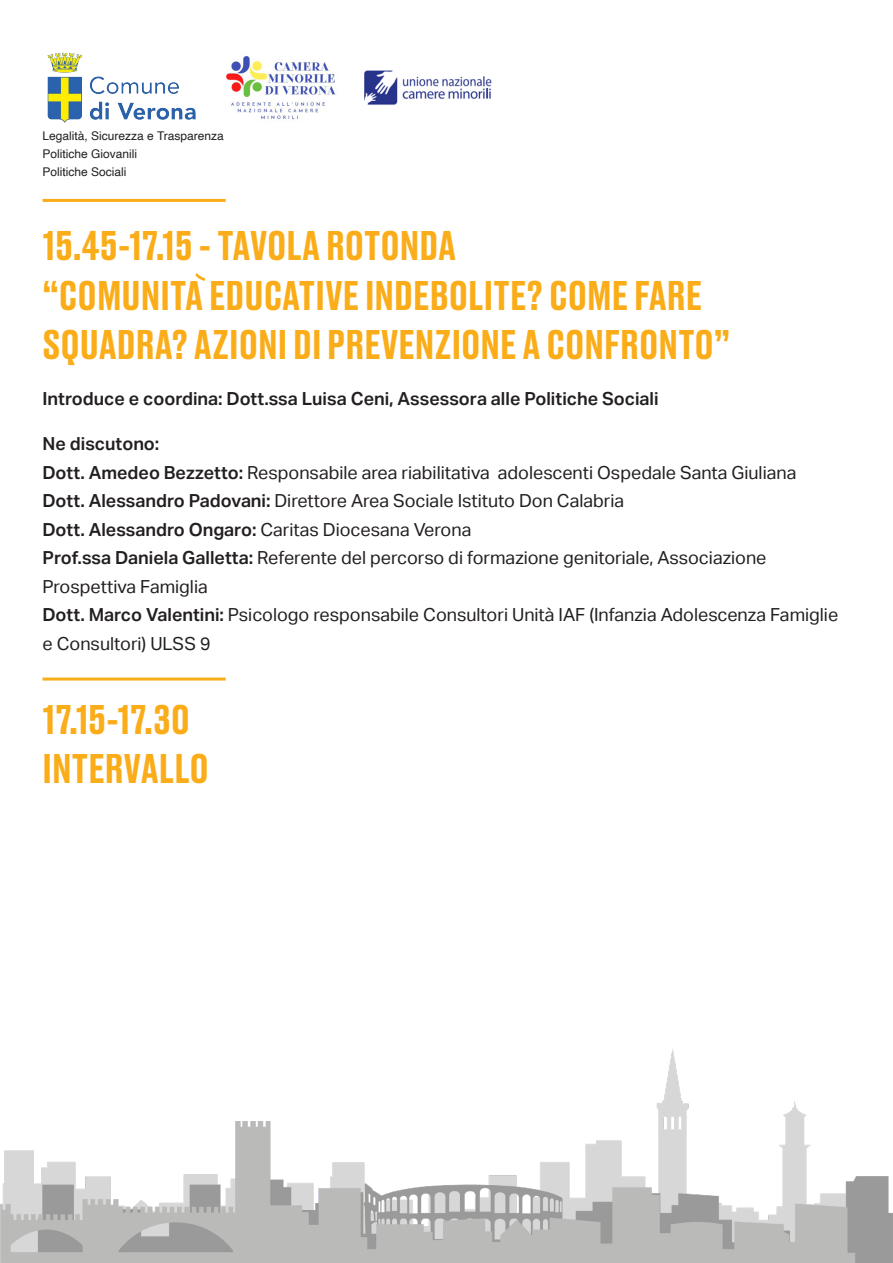
<style>
.page{position:relative;width:893px;height:1263px;background:#fff}
.page>*{position:absolute;margin:0;border:0;box-sizing:border-box;transform-origin:0 0}
.t1{font:500 39px/49.5px "Druk Text Trial";color:#faad19}
.t2{font:18px/28.5px "Aktiv Grotesk";color:#231f20}
.t3{font:600 18px "Aktiv Grotesk";color:#231f20}
.t4{font:12px/18px "Helvetica";color:#231f20}
.s1{font-weight:600}
.s2{font-weight:400}
</style>
<div class="page">
<img style="left:47px;top:52px;width:149px;height:71px">
<img style="left:226px;top:56px;width:110px;height:64px">
<img style="left:365px;top:70px;width:127px;height:35px">
<hr style="left:43px;top:199px;width:183px;height:3px;background:#faad19">
<svg style="left:195px;top:273px;width:10px;height:8px"></svg>
<hr style="left:43px;top:677px;width:183px;height:3px;background:#faad19">
<img style="left:0;top:1049px;width:893px;height:214px">
<p class="t4" style="left:43px;top:127px;width:183px">Legalità, Sicurezza e Trasparenza<br>Politiche Giovanili<br>Politiche Sociali</p>
<p class="t1" style="left:43px;top:225px;width:415px">15.45-17.15 - TAVOLA ROTONDA</p>
<p class="t1" style="left:43px;top:274px;width:689px">“COMUNITA EDUCATIVE INDEBOLITE? COME FARE<br>SQUADRA? AZIONI DI PREVENZIONE A CONFRONTO”</p>
<p class="t3" style="left:43px;top:388px;width:618px">Introduce e coordina: Dott.ssa Luisa Ceni, Assessora alle Politiche Sociali</p>
<p class="t3" style="left:43px;top:434px;width:118px">Ne discutono:</p>
<p class="t2" style="left:43px;top:458px;width:755px"><span class="s1">Dott. Amedeo Bezzetto:</span> Responsabile area riabilitativa adolescenti Ospedale Santa Giuliana</p>
<p class="t2" style="left:43px;top:487px;width:583px"><span class="s1">Dott. Alessandro Padovani:</span> Direttore Area Sociale Istituto Don Calabria</p>
<p class="t3" style="left:43px;top:519px;width:430px">Dott. Alessandro Ongaro: <span class="s2">Caritas Diocesana Verona</span></p>
<p class="t2" style="left:43px;top:544px;width:725px"><span class="s1">Prof.ssa Daniela Galletta:</span> Referente del percorso di formazione genitoriale, Associazione<br>Prospettiva Famiglia</p>
<p class="t2" style="left:43px;top:601px;width:797px"><span class="s1">Dott. Marco Valentini:</span> Psicologo responsabile Consultori Unità IAF (Infanzia Adolescenza Famiglie e Consultori) ULSS 9</p>
<p class="t1" style="left:43px;top:698px;width:149px">17.15-17.30</p>
<p class="t1" style="left:43px;top:747px;width:168px">INTERVALLO</p>
</div>
